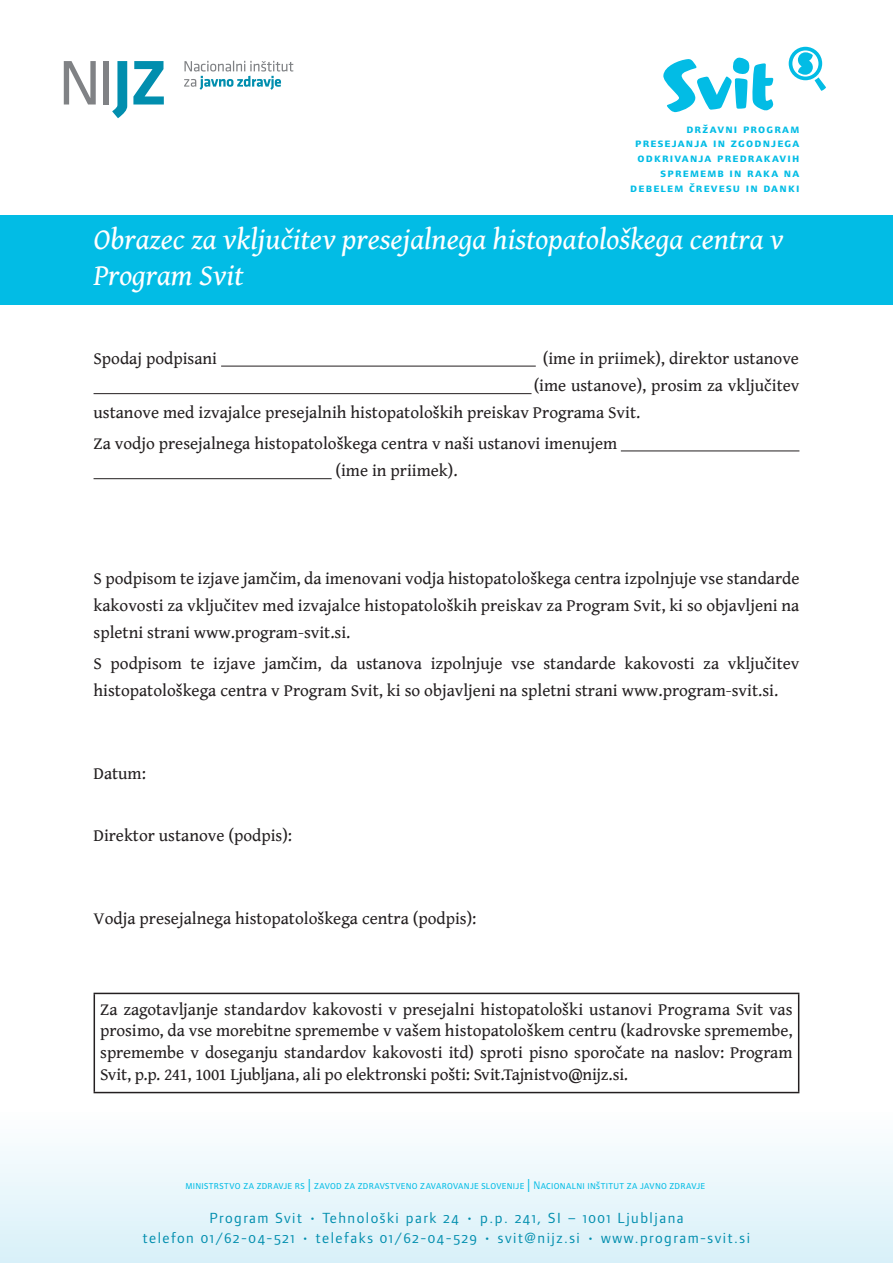
<style>
.page{position:relative;width:893px;height:1263px;background:#fff}
.page>*{position:absolute;margin:0;border:0;box-sizing:border-box;transform-origin:0 0}
.t1{font:italic 30px/36px "Gentium Book Basic";color:#fff}
.TXT{font:17.25px/27px "Gentium Book Basic";color:#231f20;text-align:justify}
.t2{font:15.15px "Form B Usans book+sc+osf";letter-spacing:.1em;color:#018eae}
.t3{font:12.15px/14.9px "Form B Usans bold+sc+osf";letter-spacing:.1em;color:#02bce5;text-align:right}
.t4{font:11.4px "Form B Usans book+sc+osf";letter-spacing:.025em;color:#02bce5;scale:.94 1}
.s1{font-size:16.5px}
</style>
<div class="page">
<div style="left:0;top:1108px;width:893px;height:155px;background:linear-gradient(to bottom,#fff,#d8f0f9)"></div>
<svg style="left:663px;top:57px;width:110px;height:55px"></svg>
<svg style="left:789px;top:47px;width:37px;height:44px"></svg>
<svg style="left:184px;top:61px;width:109px;height:29px"></svg>
<svg style="left:64px;top:61px;width:32px;height:43px"></svg>
<div style="left:104px;top:61px;width:5px;height:43px;background:#808285"></div>
<svg style="left:112px;top:61px;width:15px;height:57px"></svg>
<svg style="left:133px;top:61px;width:31px;height:43px"></svg>
<div style="left:0;top:216px;width:893px;height:89px;background:#02bce5"></div>
<hr style="left:94px;top:993px;width:705px;height:1px;background:#231f20">
<hr style="left:94px;top:994px;width:1px;height:98px;background:#231f20">
<hr style="left:798px;top:994px;width:1px;height:98px;background:#231f20">
<hr style="left:94px;top:1092px;width:705px;height:1px;background:#231f20">
<hr style="left:221px;top:366px;width:315px;height:1px;background:#231f20">
<hr style="left:94px;top:393px;width:437px;height:1px;background:#231f20">
<hr style="left:621px;top:451px;width:178px;height:1px;background:#231f20">
<hr style="left:94px;top:478px;width:238px;height:1px;background:#231f20">
<p class="t3" style="left:686px;top:121px;width:115px">državni program</p>
<p class="t3" style="left:630px;top:136px;width:171px">presejanja in zgodnjega odkrivanja predrakavih sprememb in raka na debelem črevesu in danki</p>
<p class="t1" style="left:94px;top:221px;width:691px">Obrazec za vključitev presejalnega histopatološkega centra v<br>Program Svit</p>
<p class="TXT" style="left:94px;top:344px;width:125px">Spodaj podpisani</p>
<p class="TXT" style="left:543px;top:344px;width:258px">(ime in priimek), direktor ustanove</p>
<p class="TXT" style="left:534px;top:371px;width:267px">(ime ustanove), prosim za vključitev</p>
<p class="TXT" style="left:94px;top:398px;width:548px">ustanove med izvajalce presejalnih histopatoloških preiskav Programa Svit.</p>
<p class="TXT" style="left:336px;top:430px;width:283px;text-indent:-242px">Za vodjo presejalnega histopatološkega centra v naši ustanovi imenujem (ime in priimek).</p>
<p class="TXT" style="left:94px;top:565px;width:707px">S podpisom te izjave jamčim, da imenovani vodja histopatološkega centra izpolnjuje vse standarde kakovosti za vključitev med izvajalce histopatoloških preiskav za Program Svit, ki so objavljeni na spletni strani www.program-svit.si.</p>
<p class="TXT" style="left:94px;top:650px;width:707px">S podpisom te izjave jamčim, da ustanova izpolnjuje vse standarde kakovosti za vključitev histopatološkega centra v Program Svit, ki so objavljeni na spletni strani www.program-svit.si.</p>
<p class="TXT" style="left:94px;top:760px;width:54px">Datum:</p>
<p class="TXT" style="left:94px;top:822px;width:200px">Direktor ustanove (podpis):</p>
<p class="TXT" style="left:94px;top:904px;width:384px">Vodja presejalnega histopatološkega centra (podpis):</p>
<p class="TXT" style="left:100px;top:997px;width:694px;line-height:21.8px">Za zagotavljanje standardov kakovosti v presejalni histopatološki ustanovi Programa Svit vas prosimo, da vse morebitne spremembe v vašem histopatološkem centru (kadrovske spremembe, spremembe v doseganju standardov kakovosti itd) sproti pisno sporočate na naslov: Program Svit, p.p. 241, 1001 Ljubljana, ali po elektronski pošti: Svit.Tajnistvo@nijz.si.</p>
<p class="t4" style="left:185px;top:1179px;width:554px">ministrstvo za zdravje rs <span class="s1">|</span> zavod za zdravstveno zavarovanje slovenije <span class="s1">|</span> Nacionalni inštitut za javno zdravje</p>
<p class="t2" style="left:209px;top:1209px;width:476px">Program Svit • Tehnološki park 24 • p.p. 241, SI – 1001 Ljubljana</p>
<p class="t2" style="left:143px;top:1229px;width:609px">telefon 01/62-04-521 • telefaks 01/62-04-529 • svit@nijz.si • www.program-svit.si</p>
</div>
